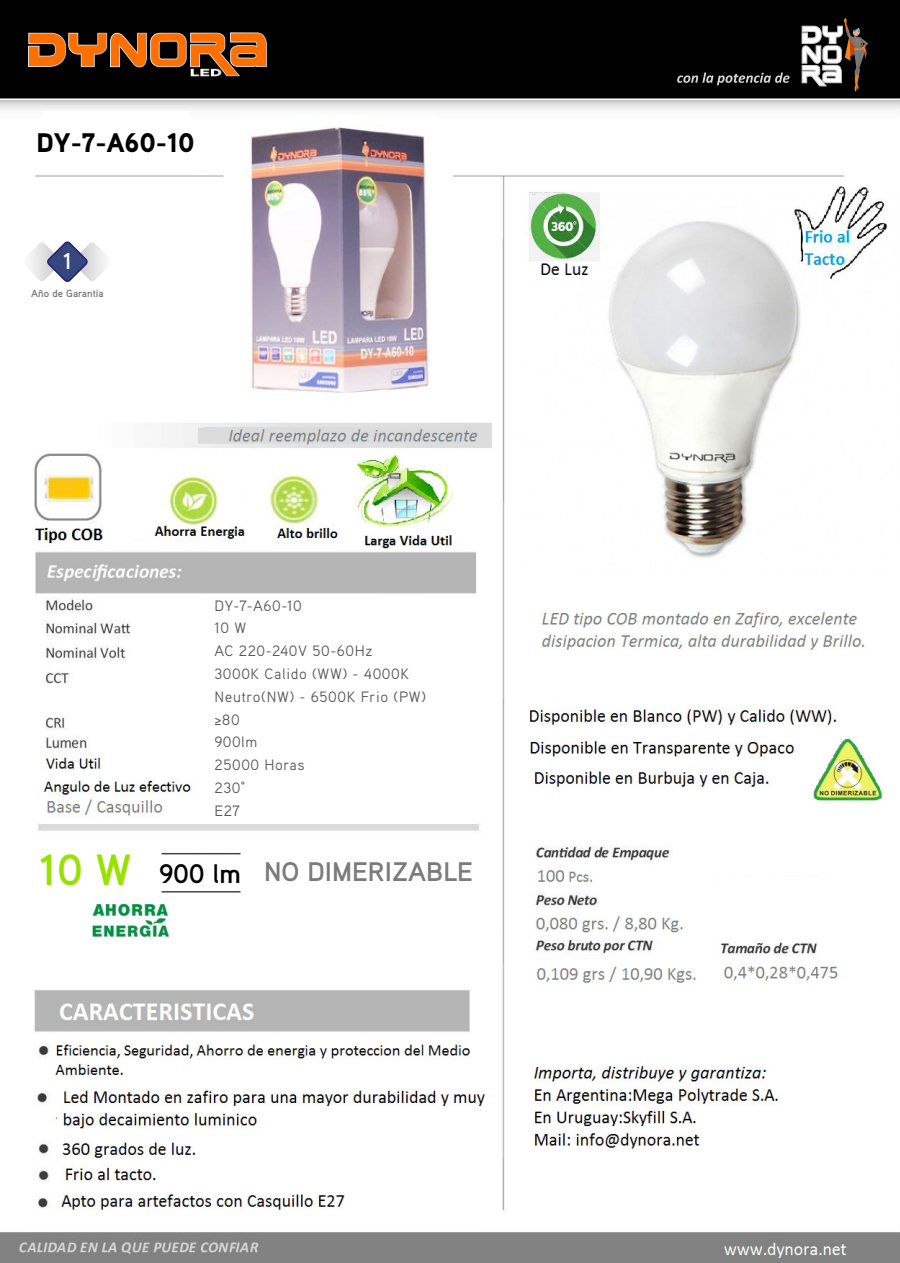
<style>
.page{position:relative;width:900px;height:1263px;background:#fff}
.page>*{position:absolute;margin:0;border:0;box-sizing:border-box;transform-origin:0 0}
.t1{font:700 26.85px "Aaux Pro";color:#7b7b7b}
.t2{font:900 26.85px "Aaux Pro";color:#000}
.t3{font:700 26.85px "Aaux Pro";color:#000}
.t4{font:700 22.95px "Aaux Pro";color:#fff;scale:.95 1}
.t5{font:15px/22.8px "Aaux Pro";letter-spacing:.04em;color:#595959}
.t6{font:700 10.5px "Aaux Pro";color:#7c7c7c}
.s1{font-size:43.65px;color:#97e200}
</style>
<div class="page">
<img style="left:0;top:96px;width:900px;height:1167px">
<div style="left:16px;top:229px;width:116px;height:78px;background:#fff"></div>
<div style="left:0;top:0;width:900px;height:96px;background:#000"></div>
<svg style="left:30px;top:241px;width:75px;height:41px"></svg>
<svg style="left:677px;top:72px;width:113px;height:13px"></svg>
<svg style="left:802px;top:18px;width:66px;height:74px"></svg>
<svg style="left:28px;top:32px;width:239px;height:44px"></svg>
<div style="left:202px;top:596px;width:224px;height:226px;background:#fff"></div>
<svg style="left:130px;top:162px;width:360px;height:257px"></svg>
<div style="left:40px;top:119px;width:224px;height:40px;background:#fff"></div>
<div style="left:322px;top:122px;width:527px;height:48px;background:#fff"></div>
<img style="left:241px;top:116px;width:196px;height:289px">
<img style="left:518px;top:195px;width:382px;height:382px">
<div style="left:33px;top:690px;width:150px;height:21px;background:#fff"></div>
<div style="left:162px;top:856px;width:82px;height:32px;background:#fff"></div>
<div style="left:40px;top:850px;width:90px;height:46px;background:#fff"></div>
<div style="left:260px;top:850px;width:236px;height:107px;background:#fff"></div>
<h1 class="t2" style="left:36px;top:125px;width:160px">DY-7-A60-10</h1>
<h2 class="t4" style="left:63px;top:246px;width:11px">1</h2>
<p class="t6" style="left:31px;top:286px;width:74px">Año de Garantía</p>
<p class="t5" style="left:214px;top:593px;width:213px">DY-7-A60-10<br>10 W<br>AC 220-240V 50-60Hz<br>3000K Calido (WW) - 4000K<br>Neutro(NW) - 6500K Frio (PW) ≥80<br>900lm<br>25000 Horas<br>230°<br>E27</p>
<h1 class="t3" style="left:39px;top:856px;width:203px"><span class="s1">10 W</span> 900 lm</h1>
<h1 class="t1" style="left:264px;top:855px;width:211px">NO DIMERIZABLE</h1>
</div>
